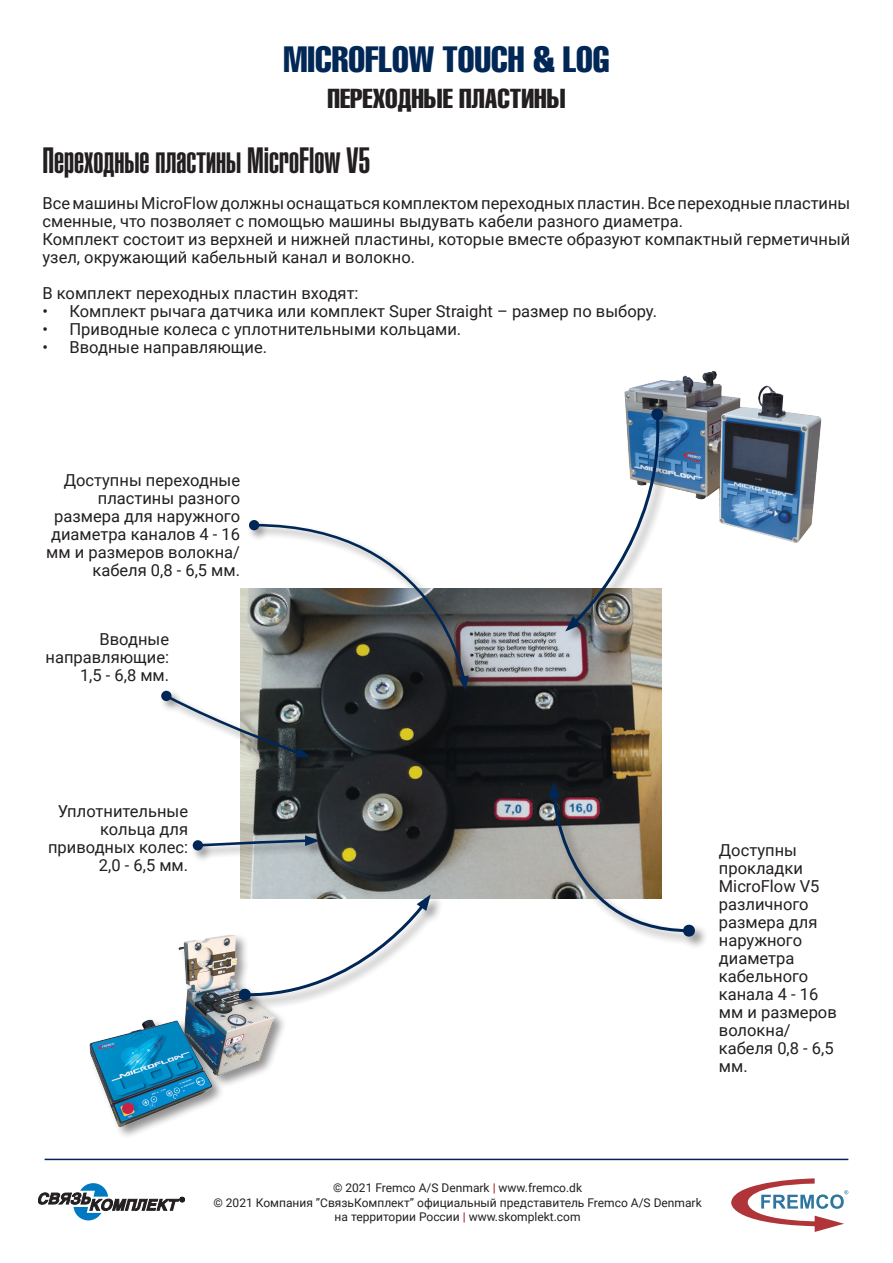
<style>
.page{position:relative;width:893px;height:1263px;background:#fff}
.page>*{position:absolute;margin:0;border:0;box-sizing:border-box;transform-origin:0 0}
.t1{font:36px "Helios Ultra Compressed C";color:#231f20}
.t2{font:36px "Helios Compressed C";color:#002756}
.t3{font:27px "Helios Compressed C";color:#231f20}
.t4{font:16.5px/18px "Roboto";color:#231f20;text-align:right}
.t5{font:12px/14.4px "Roboto";color:#231f20;text-align:center}
.s1{color:#a70a12}
</style>
<div class="page">
<img style="left:624px;top:371px;width:198px;height:172px">
<img style="left:241px;top:588px;width:421px;height:311px">
<div style="left:247px;top:518px;width:233px;height:184px;background:#231f20;opacity:.5"></div>
<div style="left:249px;top:520px;width:10px;height:10px;background:#002756;border-radius:50%"></div>
<div style="left:160px;top:689px;width:162px;height:81px;background:#231f20;opacity:.5"></div>
<div style="left:161px;top:691px;width:11px;height:10px;background:#002756;border-radius:50%"></div>
<svg style="left:163px;top:523px;width:306px;height:234px"></svg>
<div style="left:191px;top:834px;width:140px;height:29px;background:#231f20;opacity:.5"></div>
<div style="left:193px;top:840px;width:10px;height:10px;background:#002756;border-radius:50%"></div>
<svg style="left:195px;top:835px;width:125px;height:13px"></svg>
<div style="left:88px;top:932px;width:200px;height:208px;background:#231f20;opacity:.5"></div>
<img style="left:88px;top:932px;width:190px;height:197px">
<div style="left:564px;top:406px;width:113px;height:239px;background:#231f20;opacity:.5"></div>
<svg style="left:565px;top:407px;width:100px;height:224px"></svg>
<div style="left:237px;top:893px;width:207px;height:121px;background:#231f20;opacity:.5"></div>
<svg style="left:238px;top:894px;width:193px;height:107px"></svg>
<div style="left:547px;top:781px;width:162px;height:169px;background:#231f20;opacity:.5"></div>
<svg style="left:548px;top:781px;width:148px;height:156px"></svg>
<hr style="left:45px;top:1159px;width:803px;height:1px;background:#002756">
<svg style="left:731px;top:1178px;width:117px;height:54px"></svg>
<svg style="left:38px;top:1183px;width:147px;height:37px"></svg>
<h1 class="t2" style="left:283px;top:38px;width:328px">MICROFLOW TOUCH &amp; LOG</h1>
<h2 class="t3" style="left:328px;top:83px;width:239px">ПЕРЕХОДНЫЕ ПЛАСТИНЫ</h2>
<h1 class="t1" style="left:43px;top:140px;width:329px">Переходные пластины MicroFlow V5</h1>
<p class="t4" style="left:43px;top:194px;width:809px;text-align:left">Все машины MicroFlow должны оснащаться комплектом переходных пластин. Все переходные пластины сменные, что позволяет с помощью машины выдувать кабели разного диаметра.<br>Комплект состоит из верхней и нижней пластины, которые вместе образуют компактный герметичный узел, окружающий кабельный канал и волокно.</p>
<p class="t4" style="left:43px;top:284px;width:318px">В комплект переходных пластин входят:</p>
<p class="t4" style="left:43px;top:302px;width:616px">• Комплект рычага датчика или комплект Super Straight – размер по выбору.</p>
<p class="t4" style="left:43px;top:320px;width:420px">• Приводные колеса с уплотнительными кольцами.</p>
<p class="t4" style="left:43px;top:338px;width:226px">• Вводные направляющие.</p>
<p class="t4" style="left:46px;top:470px;width:195px">Доступны переходные пластины разного размера для наружного диаметра каналов 4 - 16 мм и размеров волокна/ кабеля 0,8 - 6,5 мм.</p>
<p class="t4" style="left:46px;top:629px;width:125px">Вводные направляющие:<br>1,5 - 6,8 мм.</p>
<p class="t4" style="left:48px;top:801px;width:142px">Уплотнительные кольца для приводных колес:<br>2,0 - 6,5 мм.</p>
<p class="t4" style="left:719px;top:840px;width:119px;text-align:left">Доступны прокладки<br>MicroFlow V5 различного размера для наружного диаметра кабельного канала 4 - 16 мм и размеров волокна/ кабеля 0,8 - 6,5 мм.</p>
<p class="t5" style="left:213px;top:1180px;width:490px">© 2021 Fremco A/S Denmark <span class="s1">|</span> www.fremco.dk<br>© 2021 Компания ”СвязьКомплект” официальный представитель Fremco A/S Denmark на территории России <span class="s1">|</span> www.skomplekt.com</p>
</div>
